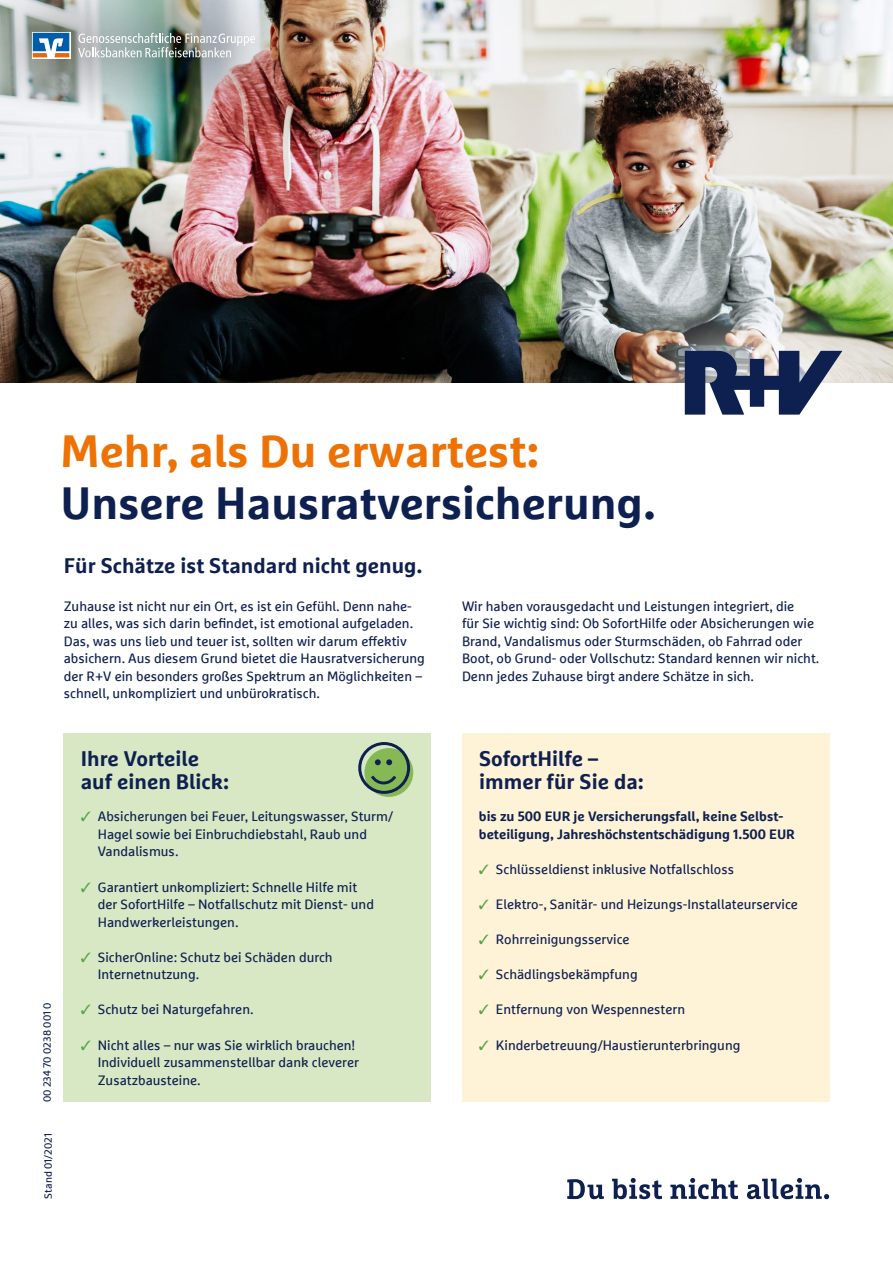
<style>
.page{position:relative;width:893px;height:1263px;background:#fff}
.page>*{position:absolute;margin:0;border:0;box-sizing:border-box;transform-origin:0 0}
.t1{font:700 45px "Marselisfor Ru V";color:#0e2050}
.t2{font:700 45px "Marselisfor Ru V";color:#ee7203}
.t3{font:700 21px/23.1px "Marselisfor Ru V";color:#0e2050}
.t4{font:13.5px/17.5px "Marselisfor Ru V";color:#0e2050}
.t5{font:700 13.5px/17.5px "Marselisfor Ru V";color:#0e2050}
.t6{font:10.5px "Marselisfor Ru V";color:#0e2050}
.s1{color:#56a446}
</style>
<div class="page">
<img style="left:0;top:0;width:893px;height:383px">
<div style="left:64px;top:733px;width:367px;height:369px;background:#d8e8c5"></div>
<div style="left:364px;top:748px;width:49px;height:49px;background:#86b856;border-radius:50%"></div>
<svg style="left:358px;top:742px;width:52px;height:52px"></svg>
<div style="left:462px;top:733px;width:367px;height:369px;background:#fff3d7"></div>
<svg style="left:567px;top:1179px;width:37px;height:20px"></svg>
<svg style="left:612px;top:1178px;width:50px;height:21px"></svg>
<svg style="left:670px;top:1178px;width:68px;height:21px"></svg>
<svg style="left:747px;top:1178px;width:82px;height:21px"></svg>
<img style="left:606px;top:272px;width:287px;height:143px">
<svg style="left:685px;top:351px;width:157px;height:64px"></svg>
<img style="left:0;top:0;width:307px;height:117px">
<svg style="left:78px;top:33px;width:177px;height:24px;background:#adb6b4"></svg>
<svg style="left:32px;top:32px;width:38px;height:26px"></svg>
<svg style="left:33px;top:33px;width:36px;height:24px"></svg>
<h1 class="t2" style="left:61px;top:423px;width:480px">Mehr, als Du erwartest:</h1>
<h1 class="t1" style="left:61px;top:475px;width:596px">Unsere Hausratversicherung.</h1>
<h2 class="t3" style="left:64px;top:553px;width:360px">Für Schätze ist Standard nicht genug.</h2>
<p class="t4" style="left:64px;top:597px;width:363px">Zuhause ist nicht nur ein Ort, es ist ein Gefühl. Denn nahe&shy;zu alles, was sich darin befindet, ist emotional aufgeladen.<br>Das, was uns lieb und teuer ist, sollten wir darum effektiv absichern. Aus diesem Grund bietet die Hausratversicherung der R+V ein besonders großes Spektrum an Möglichkeiten – schnell, unkompliziert und unbürokratisch.</p>
<p class="t4" style="left:462px;top:597px;width:359px">Wir haben vorausgedacht und Leistungen integriert, die<br>für Sie wichtig sind: Ob SofortHilfe oder Absicherungen wie Brand, Vandalismus oder Sturmschäden, ob Fahrrad oder Boot, ob Grund- oder Vollschutz: Standard kennen wir nicht.<br>Denn jedes Zuhause birgt andere Schätze in sich.</p>
<p class="t6" style="left:41px;top:1102px;width:101px;rotate:-90deg">00 234 70 0238 001 0</p>
<p class="t6" style="left:42px;top:1199px;width:67px;rotate:-90deg">Stand 01/2021</p>
<h2 class="t3" style="left:81px;top:746px;width:150px">Ihre Vorteile auf einen Blick:</h2>
<p class="t4" style="left:98px;top:807px;width:297px;text-indent:-17px"><span class="s1">✓</span> Absicherungen bei Feuer, Leitungswasser, Sturm/<br>Hagel sowie bei Einbruchdiebstahl, Raub und<br>Vandalismus.</p>
<p class="t4" style="left:98px;top:878px;width:278px;text-indent:-17px"><span class="s1">✓</span> Garantiert unkompliziert: Schnelle Hilfe mit der SofortHilfe – Notfallschutz mit Dienst- und<br>Handwerkerleistungen.</p>
<p class="t4" style="left:98px;top:948px;width:236px;text-indent:-17px"><span class="s1">✓</span> SicherOnline: Schutz bei Schäden durch<br>Internetnutzung.</p>
<p class="t4" style="left:81px;top:1001px;width:174px"><span class="s1">✓</span> Schutz bei Naturgefahren.</p>
<p class="t4" style="left:98px;top:1036px;width:263px;text-indent:-17px"><span class="s1">✓</span> Nicht alles – nur was Sie wirklich brauchen!<br>Individuell zusammenstellbar dank cleverer<br>Zusatzbausteine.</p>
<h2 class="t3" style="left:479px;top:746px;width:166px">SofortHilfe – immer für Sie da:</h2>
<p class="t5" style="left:479px;top:807px;width:318px">bis zu 500 EUR je Versicherungsfall, keine Selbst&shy;beteiligung, Jahreshöchstentschädigung 1.500 EUR</p>
<p class="t4" style="left:479px;top:860px;width:257px"><span class="s1">✓</span> Schlüsseldienst inklusive Notfallschloss</p>
<p class="t4" style="left:479px;top:895px;width:321px"><span class="s1">✓</span> Elektro-, Sanitär- und Heizungs-Installateurservice</p>
<p class="t4" style="left:479px;top:930px;width:152px"><span class="s1">✓</span> Rohrreinigungsservice</p>
<p class="t4" style="left:479px;top:965px;width:160px"><span class="s1">✓</span> Schädlingsbekämpfung</p>
<p class="t4" style="left:479px;top:1001px;width:208px"><span class="s1">✓</span> Entfernung von Wespennestern</p>
<p class="t4" style="left:479px;top:1036px;width:263px"><span class="s1">✓</span> Kinderbetreuung/Haustierunterbringung</p>
</div>
